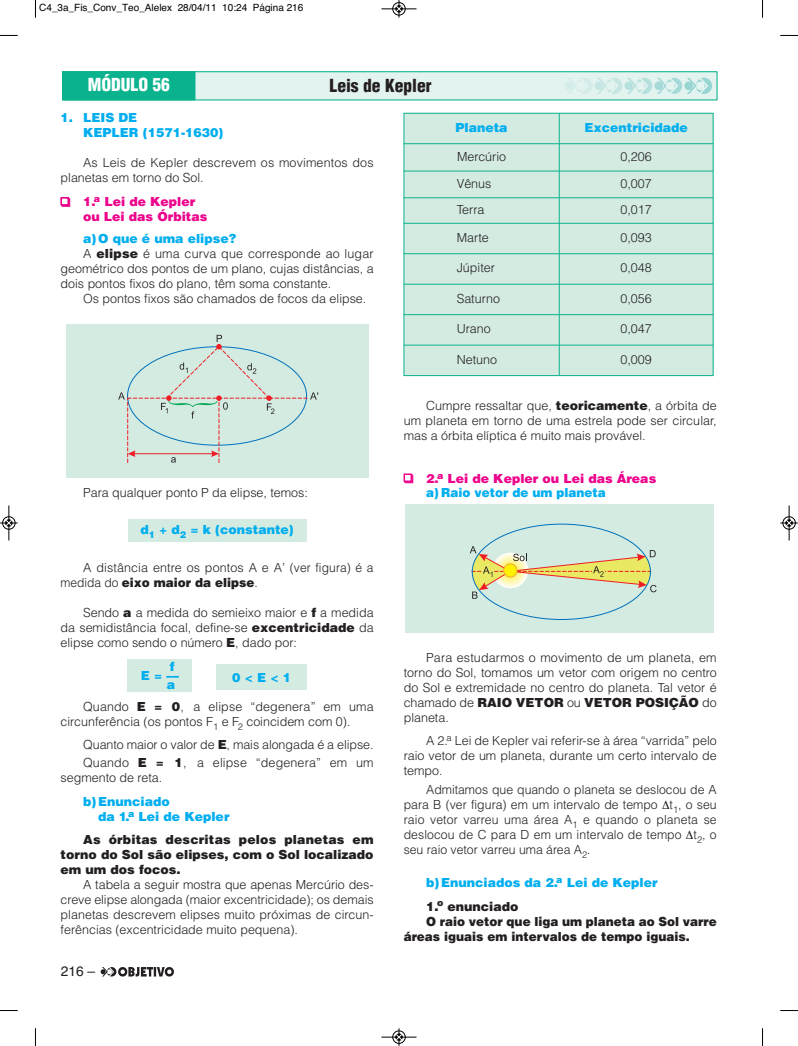
<style>
.page{position:relative;width:798px;height:1046px;background:#fff}
.page>*{position:absolute;margin:0;border:0;box-sizing:border-box;transform-origin:0 0}
.t1{font:900 condensed 17.5px "Helvetica";color:#231f20}
.t2{font:900 condensed 17.5px "Helvetica";color:#fff}
.t3{font:13.75px "Helvetica";color:#231f20}
.t4{font:300 12.5px/15px "Helvetica";color:#231f20;text-align:justify}
.t5{font:900 12.5px/15px "Helvetica";color:#00aeef}
.t6{font:900 12.5px/15px "Helvetica";color:#231f20;text-align:justify}
.t7{font:900 12.5px/14.5px "Helvetica";color:#ed028c}
.t8{font:900 12.5px/15px "Helvetica";color:#231f20;scale:.96 1}
.t9{font:10px "Helvetica";color:#000}
.s1{font-weight:900}
.s2{color:#00aeef}
.s3{color:#231f20}
</style>
<div class="page">
<svg style="left:101px;top:967px;width:73px;height:9px"></svg>
<div style="left:62px;top:71px;width:655px;height:29px;background:#e3f3f0;border:1px solid #0ab38d"></div>
<div style="left:62px;top:71px;width:133px;height:29px;background:#0ab38d"></div>
<svg style="left:565px;top:78px;width:146px;height:16px"></svg>
<div style="left:66px;top:324px;width:302px;height:153px;background:#d4ebe2"></div>
<svg style="left:118px;top:335px;width:200px;height:128px"></svg>
<div style="left:128px;top:519px;width:178px;height:23px;background:#d4ebe2"></div>
<div style="left:216px;top:664px;width:90px;height:26px;background:#d4ebe2"></div>
<div style="left:127px;top:659px;width:65px;height:33px;background:#d4ebe2"></div>
<div style="left:405px;top:504px;width:308px;height:129px;background:#d4ebe2"></div>
<svg style="left:469px;top:546px;width:187px;height:52px"></svg>
<div style="left:403px;top:113px;width:310px;height:263px;background:#d4ebe2"></div>
<hr style="left:403px;top:113px;width:1px;height:263px;background:#0ab38d">
<hr style="left:558px;top:113px;width:1px;height:263px;background:#0ab38d">
<hr style="left:712px;top:113px;width:1px;height:263px;background:#0ab38d">
<hr style="left:403px;top:113px;width:310px;height:1px;background:#0ab38d">
<hr style="left:403px;top:143px;width:310px;height:1px;background:#0ab38d">
<hr style="left:403px;top:171px;width:310px;height:1px;background:#0ab38d">
<hr style="left:403px;top:197px;width:310px;height:1px;background:#0ab38d">
<hr style="left:403px;top:223px;width:310px;height:1px;background:#0ab38d">
<hr style="left:403px;top:253px;width:310px;height:1px;background:#0ab38d">
<hr style="left:403px;top:284px;width:310px;height:1px;background:#0ab38d">
<hr style="left:403px;top:314px;width:310px;height:1px;background:#0ab38d">
<hr style="left:403px;top:345px;width:310px;height:1px;background:#0ab38d">
<hr style="left:403px;top:375px;width:310px;height:1px;background:#0ab38d">
<svg style="left:35px;top:0;width:1px;height:18px"></svg>
<svg style="left:0;top:35px;width:18px;height:1px"></svg>
<svg style="left:762px;top:0;width:1px;height:18px"></svg>
<svg style="left:780px;top:35px;width:17px;height:1px"></svg>
<svg style="left:35px;top:1028px;width:1px;height:17px"></svg>
<svg style="left:0;top:1010px;width:18px;height:1px"></svg>
<svg style="left:762px;top:1028px;width:1px;height:17px"></svg>
<svg style="left:780px;top:1010px;width:17px;height:1px"></svg>
<div style="left:392px;top:2px;width:13px;height:14px;border:1px solid #fff;border-radius:50%"></div>
<hr style="left:381px;top:9px;width:35px;height:1px;background:#000">
<div style="left:392px;top:2px;width:13px;height:13px;border:1px solid #000;border-radius:50%"></div>
<svg style="left:395px;top:0;width:7px;height:18px"></svg>
<hr style="left:381px;top:1036px;width:35px;height:1px;background:#000">
<div style="left:392px;top:1030px;width:13px;height:13px;border:1px solid #000;border-radius:50%"></div>
<svg style="left:395px;top:1028px;width:7px;height:17px"></svg>
<div style="left:2px;top:516px;width:14px;height:13px;border:1px solid #fff;border-radius:50%"></div>
<hr style="left:9px;top:505px;width:1px;height:35px;background:#000">
<div style="left:2px;top:516px;width:13px;height:13px;border:1px solid #000;border-radius:50%"></div>
<svg style="left:0;top:519px;width:18px;height:7px"></svg>
<hr style="left:788px;top:505px;width:1px;height:35px;background:#000">
<div style="left:782px;top:516px;width:13px;height:13px;border:1px solid #000;border-radius:50%"></div>
<svg style="left:780px;top:519px;width:17px;height:7px"></svg>
<p class="t9" style="left:39px;top:4px;width:265px">C4_3a_Fis_Conv_Teo_Alelex 28/04/11 10:24 Página 216</p>
<h1 class="t2" style="left:88px;top:78px;width:84px">MÓDULO 56</h1>
<h1 class="t1" style="left:329px;top:79px;width:104px">Leis de Kepler</h1>
<p class="t5" style="left:83px;top:111px;width:142px;text-indent:-22px">1. LEIS DE<br>KEPLER (1571-1630)</p>
<p class="t4" style="left:61px;top:156px;width:314px;text-indent:22px">As Leis de Kepler descrevem os mo vimentos dos planetas em torno do Sol.</p>
<p class="t7" style="left:83px;top:196px;width:126px;text-indent:-22px">❑ 1.<sup>a</sup> Lei de Kepler ou Lei das Órbitas</p>
<p class="t5" style="left:83px;top:232px;width:155px">a)O que é uma elipse?</p>
<p class="t4" style="left:83px;top:247px;width:292px">A <span class="s1">elipse</span> é uma curva que cor res ponde ao lugar</p>
<p class="t4" style="left:61px;top:262px;width:314px">geométrico dos pontos de um plano, cujas distân cias, a</p>
<p class="t4" style="left:61px;top:277px;width:272px">dois pontos fixos do plano, têm soma cons tante.</p>
<p class="t4" style="left:83px;top:292px;width:285px">Os pontos fixos são chamados de focos da elipse.</p>
<p class="t5" style="left:455px;top:121px;width:54px">Planeta</p>
<p class="t5" style="left:584px;top:121px;width:105px">Excentricidade</p>
<p class="t4" style="left:457px;top:150px;width:51px">Mercúrio</p>
<p class="t4" style="left:620px;top:150px;width:33px">0,206</p>
<p class="t4" style="left:456px;top:177px;width:36px">Vênus</p>
<p class="t4" style="left:620px;top:177px;width:33px">0,007</p>
<p class="t4" style="left:456px;top:203px;width:29px">Terra</p>
<p class="t4" style="left:620px;top:203px;width:33px">0,017</p>
<p class="t4" style="left:456px;top:231px;width:34px">Marte</p>
<p class="t4" style="left:620px;top:231px;width:33px">0,093</p>
<p class="t4" style="left:456px;top:261px;width:40px">Júpiter</p>
<p class="t4" style="left:620px;top:261px;width:33px">0,048</p>
<p class="t4" style="left:456px;top:292px;width:45px">Saturno</p>
<p class="t4" style="left:620px;top:292px;width:33px">0,056</p>
<p class="t4" style="left:456px;top:322px;width:35px">Urano</p>
<p class="t4" style="left:620px;top:322px;width:33px">0,047</p>
<p class="t4" style="left:456px;top:353px;width:42px">Netuno</p>
<p class="t4" style="left:620px;top:353px;width:33px">0,009</p>
<p class="t4" style="left:83px;top:486px;width:226px">Para qualquer ponto P da elipse, temos:</p>
<p class="t5" style="left:140px;top:523px;width:155px">d<sub>1</sub> + d<sub>2</sub> = k (constante)</p>
<p class="t4" style="left:61px;top:561px;width:314px;text-indent:23px">A distância entre os pontos A e A’ (ver figura) é a medida do <span class="s1">eixo maior da elipse</span>.</p>
<p class="t4" style="left:61px;top:606px;width:314px;text-indent:23px">Sendo <span class="s1">a</span> a medida do semieixo maior e <span class="s1">f</span> a medida da semidistância fo cal, define-se <span class="s1">excentricidade</span> da elip se como sendo o número <span class="s1">E</span>, dado por:</p>
<p class="t5" style="left:170px;top:660px;width:6px">f</p>
<p class="t5" style="left:141px;top:669px;width:40px">E = ––</p>
<p class="t5" style="left:167px;top:677px;width:10px">a</p>
<p class="t5" style="left:232px;top:671px;width:60px">0 &lt; E &lt; 1</p>
<p class="t4" style="left:61px;top:700px;width:314px;text-indent:22px">Quando <span class="s1">E = 0</span>, a elipse “dege ne ra” em uma circunferência (os pontos F<sub>1</sub> e F<sub>2</sub> coincidem com 0).</p>
<p class="t4" style="left:83px;top:736px;width:292px;line-height:18.8px">Quanto maior o valor de <span class="s1">E</span>, mais alon gada é a elipse.<br>Quando <span class="s1">E = 1</span>, a elipse “degene ra” em um</p>
<p class="t4" style="left:61px;top:771px;width:103px">segmento de reta.</p>
<p class="t5" style="left:98px;top:795px;width:133px;text-indent:-15px">b)Enunciado<br>da 1.<sup>a</sup> Lei de Kepler</p>
<p class="t6" style="left:61px;top:832px;width:314px;text-indent:22px">As órbitas descritas pelos planetas em torno do Sol são elipses, com o Sol localizado em um dos focos.</p>
<p class="t4" style="left:61px;top:877px;width:314px;text-indent:22px">A tabela a seguir mostra que apenas Mercúrio des - creve elip se alongada (maior excentrici da de); os demais planetas descre vem elip ses muito próximas de cir cun - ferên cias (ex cen tricidade muito pe quena).</p>
<p class="t3" style="left:61px;top:965px;width:36px">216 –</p>
<p class="t4" style="left:403px;top:399px;width:314px;text-indent:22px">Cumpre ressaltar que, <span class="s1">teorica mente</span>, a órbita de um planeta em torno de uma estrela pode ser circular, mas a órbita elíptica é muito mais provável.</p>
<p class="t7" style="left:426px;top:472px;width:231px;text-indent:-22px">❑ 2.<sup>a</sup> Lei de Kepler ou Lei das Áreas <span class="s2">a) Raio vetor de um planeta</span></p>
<p class="t4" style="left:403px;top:651px;width:314px;text-indent:22px">Para estudarmos o movimento de um planeta, em torno do Sol, to ma mos um vetor com origem no cen tro do Sol e extremidade no cen tro do planeta. Tal vetor é chamado de <span class="s1">RAIO VE TOR</span> ou <span class="s1">VETOR POSI ÇÃO</span> do pla ne ta.</p>
<p class="t4" style="left:403px;top:734px;width:314px;text-indent:23px">A 2.<sup>a</sup> Lei de Kepler vai referir-se à área “varrida” pelo raio vetor de um pla neta, durante um certo intervalo de tempo.</p>
<p class="t4" style="left:403px;top:782px;width:314px;text-indent:23px">Admitamos que quando o pla ne ta se deslocou de A para B (ver fi gu ra) em um intervalo de tempo t<sub>1</sub>, o seu raio vetor varreu uma área A<sub>1</sub> e quando o planeta se deslocou de C para D em um intervalo de tempo t<sub>2</sub>, o seu raio vetor varreu uma área A<sub>2</sub>.</p>
<p class="t5" style="left:426px;top:871px;width:233px;line-height:23.8px">b)Enunciados da 2.<sup>a</sup> Lei de Kepler<br><span class="s3">1.</span><sup>o</sup> <span class="s3">enunciado</span></p>
<p class="t8" style="left:403px;top:914px;width:327px;text-indent:22px">O raio vetor que liga um pla neta ao Sol varre áreas iguais em intervalos de tempo iguais.</p>
</div>
